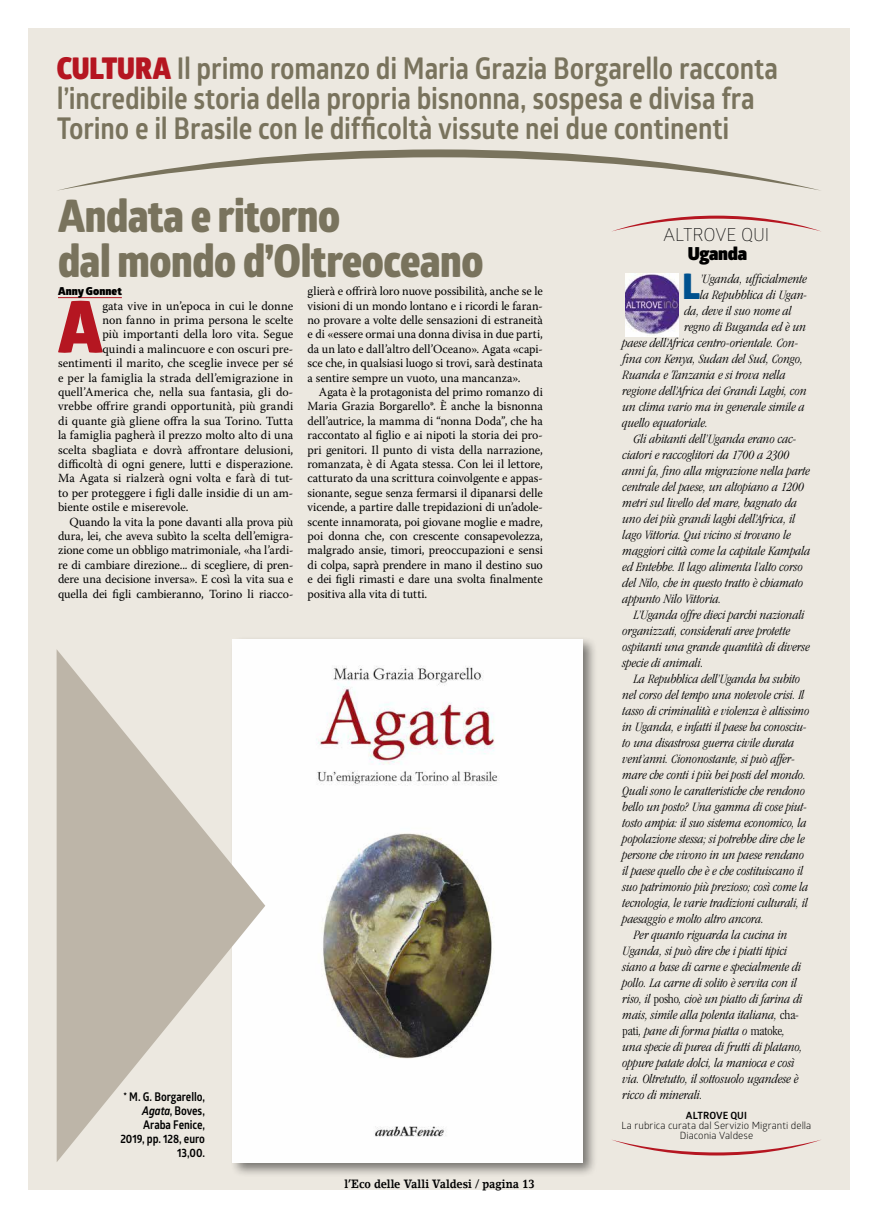
<style>
.page{position:relative;width:879px;height:1219px;background:#fff}
.page>*{position:absolute;margin:0;border:0;box-sizing:border-box;transform-origin:0 0}
.t1{font:900 72.4px "Glober";color:#b51621;scale:.88 1}
.t2{font:800 45px/45px "Glober";letter-spacing:-.01em;color:#79735d;scale:.88 1}
.t3{font:900 35.4px "Glober";color:#00518e;scale:.88 1}
.t4{font:700 30px/30px "Glober";letter-spacing:-.005em;color:#79735d;scale:.88 1}
.t5{font:300 18px "Glober";letter-spacing:-.01em;color:#000}
.t6{font:900 18px "Glober";letter-spacing:-.015em;color:#000}
.t7{font:italic 300 condensed 13.2px "ITC Garamond Std";color:#000}
.t8{font:12.4px/14.4px "Warnock Pro";letter-spacing:.005em;color:#000;text-align:justify;scale:.96 1}
.t9{font:12.4px "Warnock Pro";letter-spacing:.005em;color:#000}
.t10{font:700 12px/14px "Glober";letter-spacing:-.005em;color:#000;text-align:right;scale:.88 1}
.t11{font:700 12px "Lino Letter Std";letter-spacing:-.005em;color:#000;scale:.88 1}
.t12{font:900 11px "Glober";letter-spacing:.01em;color:#000}
.t13{font:10px/10px "Glober";letter-spacing:.005em;color:#000;text-align:center}
.t14{font:700 10px "Glober";letter-spacing:.005em;color:#000}
.s1{font-weight:900;color:#b51621}
.s2{font-style:italic}
.s3{font-style:normal}
</style>
<div class="page">
<div style="left:28px;top:28px;width:821px;height:1162px;background:#ece8e0"></div>
<hr style="left:58px;top:297px;width:64px;height:1px;background:#b51621">
<svg style="left:58px;top:149px;width:762px;height:42px"></svg>
<svg style="left:612px;top:216px;width:209px;height:16px"></svg>
<svg style="left:612px;top:1139px;width:209px;height:16px"></svg>
<img style="left:625px;top:274px;width:54px;height:62px">
<div style="left:229px;top:636px;width:369px;height:542px;background:#000;opacity:.5"></div>
<img style="left:233px;top:639px;width:349px;height:523px">
<svg style="left:57px;top:649px;width:208px;height:513px;fill:#bdb5a8"></svg>
<h3 class="t4" style="left:57px;top:52px;width:821px"><span class="s1">CULTURA</span> Il primo romanzo di Maria Grazia Borgarello racconta l’incredibile storia della propria bisnonna, sospesa e divisa fra<br>Torino e il Brasile con le difficoltà vissute nei due continenti</h3>
<h2 class="t2" style="left:58px;top:193px;width:485px">Andata e ritorno<br>dal mondo d’Oltreoceano</h2>
<p class="t12" style="left:58px;top:283px;width:65px">Anny Gonnet</p>
<h1 class="t1" style="left:58px;top:271px;width:52px">A</h1>
<p class="t9" style="left:102px;top:298px;width:192px">gata vive in un’epoca in cui le donne</p>
<p class="t9" style="left:102px;top:312px;width:192px">non fanno in prima persona le scelte</p>
<p class="t9" style="left:102px;top:327px;width:192px">più importanti della loro vita. Segue</p>
<p class="t9" style="left:102px;top:341px;width:192px">quindi a malincuore e con oscuri pre-</p>
<p class="t9" style="left:58px;top:356px;width:237px">sentimenti il marito, che sceglie invece per sé</p>
<p class="t9" style="left:58px;top:370px;width:237px">e per la famiglia la strada dell’emigrazione in</p>
<p class="t9" style="left:58px;top:384px;width:237px">quell’America che, nella sua fantasia, gli do-</p>
<p class="t9" style="left:58px;top:399px;width:237px">vrebbe offrire grandi opportunità, più grandi</p>
<p class="t9" style="left:58px;top:413px;width:237px">di quante già gliene offra la sua Torino. Tutta</p>
<p class="t9" style="left:58px;top:428px;width:237px">la famiglia pagherà il prezzo molto alto di una</p>
<p class="t9" style="left:58px;top:442px;width:237px">scelta sbagliata e dovrà affrontare delusioni,</p>
<p class="t9" style="left:58px;top:456px;width:237px">difficoltà di ogni genere, lutti e disperazione.</p>
<p class="t9" style="left:58px;top:471px;width:237px">Ma Agata si rialzerà ogni volta e farà di tut-</p>
<p class="t9" style="left:58px;top:485px;width:237px">to per proteggere i figli dalle insidie di un am-</p>
<p class="t9" style="left:58px;top:500px;width:132px">biente ostile e miserevole.</p>
<p class="t8" style="left:69px;top:514px;width:235px">Quando la vita la pone davanti alla prova più</p>
<p class="t8" style="left:58px;top:529px;width:247px">dura, lei, che aveva subìto la scelta dell’emigra-</p>
<p class="t8" style="left:58px;top:543px;width:247px">zione come un obbligo matrimoniale, «ha l’ardi-</p>
<p class="t8" style="left:58px;top:557px;width:247px">re di cambiare direzione... di scegliere, di pren-</p>
<p class="t8" style="left:58px;top:572px;width:247px">dere una decisione inversa». E così la vita sua e</p>
<p class="t8" style="left:58px;top:586px;width:247px">quella dei figli cambieranno, Torino li riacco-</p>
<p class="t8" style="left:307px;top:284px;width:247px">glierà e offrirà loro nuove possibilità, anche se le visioni di un mondo lontano e i ricordi le faran&shy;no provare a volte delle sensazioni di estraneità e di «essere ormai una donna divisa in due parti, da un lato e dall’altro dell’Oceano». Agata «capi&shy;sce che, in qualsiasi luogo si trovi, sarà destinata a sentire sempre un vuoto, una mancanza».</p>
<p class="t8" style="left:307px;top:385px;width:247px;text-indent:11px">Agata è la protagonista del primo romanzo di Maria Grazia Borgarello*. È anche la bisnonna dell’autrice, la mamma di “nonna Doda”, che ha raccontato al figlio e ai nipoti la storia dei pro&shy;pri genitori. Il punto di vista della narrazione, romanzata, è di Agata stessa. Con lei il lettore, catturato da una scrittura coinvolgente e appas&shy;sionante, segue senza fermarsi il dipanarsi delle vicende, a partire dalle trepidazioni di un’adole&shy;scente innamorata, poi giovane moglie e madre, poi donna che, con crescente consapevolezza, malgrado ansie, timori, preoccupazioni e sensi di colpa, saprà prendere in mano il destino suo e dei figli rimasti e dare una svolta finalmente positiva alla vita di tutti.</p>
<p class="t10" style="left:120px;top:1090px;width:98px">* M. G. Borgarello,<br><span class="s2">Agata</span>, Boves,<br>Araba Fenice,<br>2019, pp. 128, euro<br>13,00.</p>
<p class="t11" style="left:344px;top:1176px;width:218px">l’Eco delle Valli Valdesi / pagina 13</p>
<h3 class="t5" style="left:663px;top:222px;width:107px">ALTROVE QUI</h3>
<h3 class="t6" style="left:688px;top:240px;width:61px">Uganda</h3>
<h3 class="t3" style="left:683px;top:259px;width:21px">L</h3>
<p class="t7" style="left:700px;top:272px;width:108px">’Uganda, ufficialmente</p>
<p class="t7" style="left:700px;top:288px;width:109px">la Repubblica di Ugan-</p>
<p class="t7" style="left:684px;top:304px;width:109px">da, deve il suo nome al</p>
<p class="t7" style="left:684px;top:320px;width:123px">regno di Buganda ed è un</p>
<p class="t7" style="left:622px;top:336px;width:177px">paese dell’Africa centro-orientale. Con-</p>
<p class="t7" style="left:622px;top:352px;width:182px">fina con Kenya, Sudan del Sud, Congo,</p>
<p class="t7" style="left:622px;top:368px;width:165px">Ruanda e Tanzania e si trova nella</p>
<p class="t7" style="left:622px;top:384px;width:186px">regione dell’Africa dei Grandi Laghi, con</p>
<p class="t7" style="left:622px;top:400px;width:184px">un clima vario ma in generale simile a</p>
<p class="t7" style="left:622px;top:416px;width:87px">quello equatoriale.</p>
<p class="t7" style="left:634px;top:432px;width:164px">Gli abitanti dell’Uganda erano cac-</p>
<p class="t7" style="left:622px;top:448px;width:168px">ciatori e raccoglitori da 1700 a 2300</p>
<p class="t7" style="left:622px;top:464px;width:189px">anni fa, fino alla migrazione nella parte</p>
<p class="t7" style="left:622px;top:480px;width:183px">centrale del paese, un altopiano a 1200</p>
<p class="t7" style="left:622px;top:496px;width:176px">metri sul livello del mare, bagnato da</p>
<p class="t7" style="left:622px;top:512px;width:174px">uno dei più grandi laghi dell’Africa, il</p>
<p class="t7" style="left:622px;top:528px;width:170px">lago Vittoria. Qui vicino si trovano le</p>
<p class="t7" style="left:622px;top:544px;width:189px">maggiori città come la capitale Kampala</p>
<p class="t7" style="left:622px;top:560px;width:182px">ed Entebbe. Il lago alimenta l’alto corso</p>
<p class="t7" style="left:622px;top:576px;width:182px">del Nilo, che in questo tratto è chiamato</p>
<p class="t7" style="left:622px;top:592px;width:100px">appunto Nilo Vittoria.</p>
<p class="t7" style="left:634px;top:608px;width:172px">L’Uganda offre dieci parchi nazionali</p>
<p class="t7" style="left:622px;top:624px;width:169px">organizzati, considerati aree protette</p>
<p class="t7" style="left:622px;top:640px;width:189px">ospitanti una grande quantità di diverse</p>
<p class="t7" style="left:622px;top:656px;width:83px">specie di animali.</p>
<p class="t7" style="left:634px;top:672px;width:168px">La Repubblica dell’Uganda ha subito</p>
<p class="t7" style="left:622px;top:688px;width:183px">nel corso del tempo una notevole crisi. Il</p>
<p class="t7" style="left:622px;top:704px;width:188px">tasso di criminalità e violenza è altissimo</p>
<p class="t7" style="left:622px;top:720px;width:186px">in Uganda, e infatti il paese ha conosciu-</p>
<p class="t7" style="left:622px;top:736px;width:173px">to una disastrosa guerra civile durata</p>
<p class="t7" style="left:622px;top:752px;width:174px">vent’anni. Ciononostante, si può affer-</p>
<p class="t7" style="left:622px;top:768px;width:185px">mare che conti i più bei posti del mondo.</p>
<p class="t7" style="left:622px;top:784px;width:184px">Quali sono le caratteristiche che rendono</p>
<p class="t7" style="left:622px;top:800px;width:186px">bello un posto? Una gamma di cose piut-</p>
<p class="t7" style="left:622px;top:816px;width:185px">tosto ampia: il suo sistema economico, la</p>
<p class="t7" style="left:622px;top:832px;width:184px">popolazione stessa; si potrebbe dire che le</p>
<p class="t7" style="left:622px;top:848px;width:183px">persone che vivono in un paese rendano</p>
<p class="t7" style="left:622px;top:864px;width:182px">il paese quello che è e che costituiscano il</p>
<p class="t7" style="left:622px;top:880px;width:187px">suo patrimonio più prezioso; così come la</p>
<p class="t7" style="left:622px;top:896px;width:187px">tecnologia, le varie tradizioni culturali, il</p>
<p class="t7" style="left:622px;top:912px;width:143px">paesaggio e molto altro ancora.</p>
<p class="t7" style="left:634px;top:928px;width:155px">Per quanto riguarda la cucina in</p>
<p class="t7" style="left:622px;top:944px;width:166px">Uganda, si può dire che i piatti tipici</p>
<p class="t7" style="left:622px;top:960px;width:180px">siano a base di carne e specialmente di</p>
<p class="t7" style="left:622px;top:976px;width:176px">pollo. La carne di solito è servita con il</p>
<p class="t7" style="left:622px;top:992px;width:181px">riso, il <span class="s3">posho</span>, cioè un piatto di farina di</p>
<p class="t7" style="left:622px;top:1008px;width:178px">mais, simile alla polenta italiana, <span class="s3">cha-</span></p>
<p class="t7" style="left:622px;top:1024px;width:164px"><span class="s3">pati</span>, pane di forma piatta o <span class="s3">matoke</span>,</p>
<p class="t7" style="left:622px;top:1040px;width:181px">una specie di purea di frutti di platano,</p>
<p class="t7" style="left:622px;top:1056px;width:173px">oppure patate dolci, la manioca e così</p>
<p class="t7" style="left:622px;top:1072px;width:177px">via. Oltretutto, il sottosuolo ugandese è</p>
<p class="t7" style="left:622px;top:1088px;width:82px">ricco di minerali.</p>
<p class="t14" style="left:686px;top:1108px;width:63px">ALTROVE QUI</p>
<p class="t13" style="left:621px;top:1120px;width:191px">La rubrica curata dal Servizio Migranti della<br>Diaconia Valdese</p>
</div>
